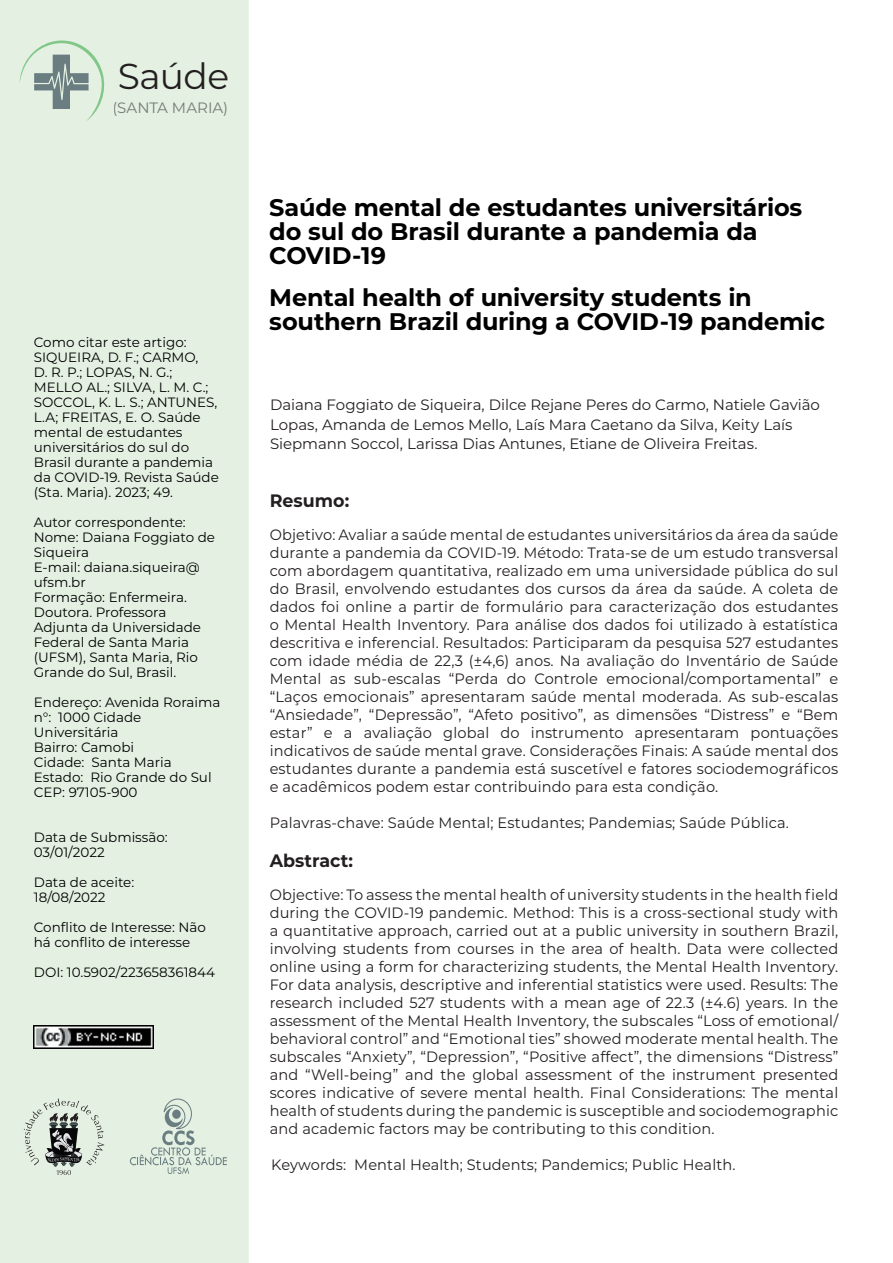
<style>
.page{position:relative;width:893px;height:1263px;background:#fff}
.page>*{position:absolute;margin:0;border:0;box-sizing:border-box;transform-origin:0 0}
.t1{font:36px "Montserrat";letter-spacing:-.015em;color:#231f20}
.t2{font:700 24px/24px "Montserrat";letter-spacing:-.01em;color:#000}
.t3{font:700 18px "Montserrat";color:#231f20}
.t4{font:15px/18px "Montserrat";letter-spacing:.005em;color:#231f20;text-align:justify}
.t5{font:15px "Montserrat";color:#737c76}
.t6{font:13.5px/15px "Montserrat";color:#000}
</style>
<div class="page">
<div style="left:0;top:0;width:249px;height:1263px;background:#e4f1e2"></div>
<svg style="left:24px;top:1098px;width:80px;height:77px;background:#b9c3b8"></svg>
<svg style="left:130px;top:1098px;width:97px;height:76px;background:#d3e1d5"></svg>
<div style="left:114px;top:102px;width:113px;height:14px;background:#e4f1e2"></div>
<svg style="left:20px;top:36px;width:87px;height:86px;background:#c8d9cb"></svg>
<img style="left:34px;top:1026px;width:120px;height:22px">
<h1 class="t1" style="left:118px;top:52px;width:113px">Saúde</h1>
<p class="t5" style="left:113px;top:98px;width:117px">(SANTA MARIA)</p>
<p class="t6" style="left:34px;top:334px;width:187px">Como citar este artigo:<br>SIQUEIRA, D. F.; CARMO,<br>D. R. P.; LOPAS, N. G.;<br>MELLO AL.; SILVA, L. M. C.;<br>SOCCOL, K. L. S.; ANTUNES,<br>L.A; FREITAS, E. O. Saúde mental de estudantes universitários do sul do<br>Brasil durante a pandemia da COVID-19. Revista Saúde (Sta. Maria). 2023; 49.</p>
<p class="t6" style="left:34px;top:514px;width:183px">Autor correspondente:<br>Nome: Daiana Foggiato de<br>Siqueira<br>E-mail: daiana.siqueira@ ufsm.br<br>Formação: Enfermeira.<br>Doutora. Professora<br>Adjunta da Universidade<br>Federal de Santa Maria (UFSM), Santa Maria, Rio<br>Grande do Sul, Brasil.</p>
<p class="t6" style="left:34px;top:694px;width:188px">Endereço: Avenida Roraima n°: 1000 Cidade<br>Universitária<br>Bairro: Camobi<br>Cidade: Santa Maria<br>Estado: Rio Grande do Sul<br>CEP: 97105-900</p>
<p class="t6" style="left:34px;top:829px;width:135px">Data de Submissão:<br>03/01/2022</p>
<p class="t6" style="left:34px;top:874px;width:102px">Data de aceite:<br>18/08/2022</p>
<p class="t6" style="left:34px;top:919px;width:174px">Conflito de Interesse: Não há conflito de interesse</p>
<p class="t6" style="left:34px;top:964px;width:183px">DOI: 10.5902/223658361844</p>
<h2 class="t2" style="left:269px;top:194px;width:535px">Saúde mental de estudantes universitários do sul do Brasil durante a pandemia da<br>COVID-19</h2>
<h2 class="t2" style="left:269px;top:284px;width:557px">Mental health of university students in southern Brazil during a COVID-19 pandemic</h2>
<p class="t4" style="left:270px;top:395px;width:551px;line-height:19.5px;text-align:left">Daiana Foggiato de Siqueira, Dilce Rejane Peres do Carmo, Natiele Gavião<br>Lopas, Amanda de Lemos Mello, Laís Mara Caetano da Silva, Keity Laís<br>Siepmann Soccol, Larissa Dias Antunes, Etiane de Oliveira Freitas.</p>
<p class="t3" style="left:270px;top:488px;width:81px">Resumo:</p>
<p class="t4" style="left:270px;top:525px;width:570px">Objetivo: Avaliar a saúde mental de estudantes universitários da área da saúde durante a pandemia da COVID-19. Método: Trata-se de um estudo transversal com abordagem quantitativa, realizado em uma universidade pública do sul do Brasil, envolvendo estudantes dos cursos da área da saúde. A coleta de dados foi online a partir de formulário para caracterização dos estudantes o Mental Health Inventory. Para análise dos dados foi utilizado à estatística descritiva e inferencial. Resultados: Participaram da pesquisa 527 estudantes com idade média de 22,3 (±4,6) anos. Na avaliação do Inventário de Saúde Mental as sub-escalas “Perda do Controle emocional/comportamental” e “Laços emocionais” apresentaram saúde mental moderada. As sub-escalas “Ansiedade”, “Depressão”, “Afeto positivo”, as dimensões “Distress” e “Bem estar” e a avaliação global do instrumento apresentaram pontuações indicativos de saúde mental grave. Considerações Finais: A saúde mental dos estudantes durante a pandemia está suscetível e fatores sociodemográficos e acadêmicos podem estar contribuindo para esta condição.</p>
<p class="t4" style="left:270px;top:813px;width:521px">Palavras-chave: Saúde Mental; Estudantes; Pandemias; Saúde Pública.</p>
<p class="t3" style="left:270px;top:848px;width:85px">Abstract:</p>
<p class="t4" style="left:270px;top:885px;width:570px">Objective: To assess the mental health of university students in the health field during the COVID-19 pandemic. Method: This is a cross-sectional study with a quantitative approach, carried out at a public university in southern Brazil, involving students from courses in the area of health. Data were collected online using a form for characterizing students, the Mental Health Inventory.<br>For data analysis, descriptive and inferential statistics were used. Results: The research included 527 students with a mean age of 22.3 (±4.6) years. In the assessment of the Mental Health Inventory, the subscales “Loss of emotional/ behavioral control” and “Emotional ties” showed moderate mental health. The subscales “Anxiety”, “Depression”, “Positive affect”, the dimensions “Distress” and “Well-being” and the global assessment of the instrument presented scores indicative of severe mental health. Final Considerations: The mental health of students during the pandemic is susceptible and sociodemographic and academic factors may be contributing to this condition.</p>
<p class="t4" style="left:271px;top:1155px;width:466px">Keywords: Mental Health; Students; Pandemics; Public Health.</p>
</div>
